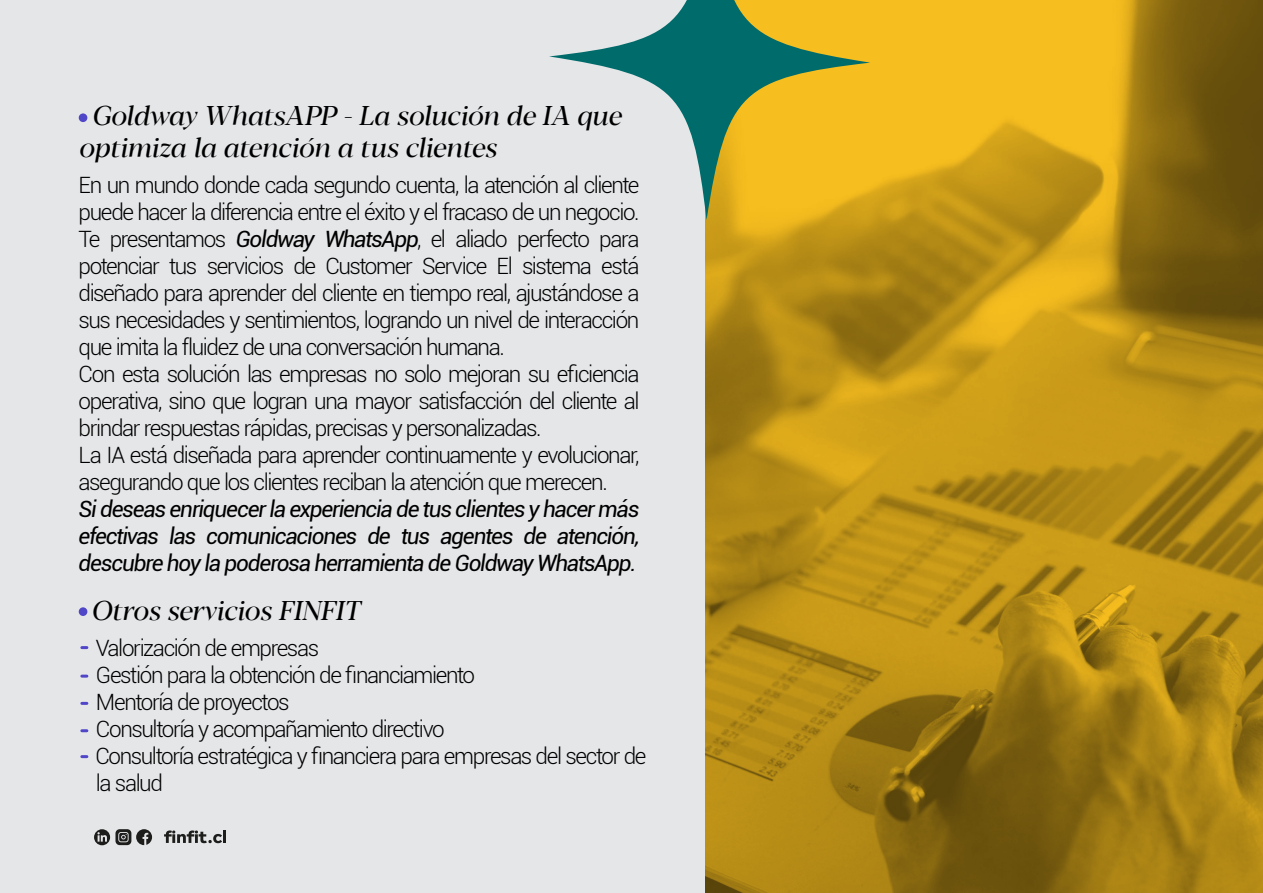
<style>
.page{position:relative;width:1263px;height:893px;background:#e5e6e8}
.page>*{position:absolute;margin:0;border:0;box-sizing:border-box;transform-origin:0 0}
.t1{font:italic 27px/31.5px "Blacker Display";letter-spacing:-.005em;color:#000}
.t2{font:300 22.5px/27px "Roboto";letter-spacing:-.06em;color:#000}
.t3{font:italic 22.5px/27px "Roboto";letter-spacing:-.055em;color:#000;text-align:justify}
.s1{font-weight:400;font-style:italic}
</style>
<div class="page">
<svg style="left:164px;top:830px;width:62px;height:13px"></svg>
<svg style="left:94px;top:829px;width:58px;height:16px"></svg>
<div style="left:79px;top:113px;width:8px;height:9px;background:#5046c8;border-radius:50%"></div>
<svg style="left:705px;top:0;width:558px;height:893px;background:#b28815"></svg>
<svg style="left:549px;top:0;width:321px;height:220px"></svg>
<div style="left:79px;top:607px;width:8px;height:9px;background:#5046c8;border-radius:50%"></div>
<svg style="left:82px;top:646px;width:5px;height:3px"></svg>
<svg style="left:82px;top:675px;width:5px;height:3px"></svg>
<svg style="left:82px;top:702px;width:5px;height:3px"></svg>
<svg style="left:82px;top:729px;width:5px;height:3px"></svg>
<svg style="left:82px;top:755px;width:5px;height:3px"></svg>
<p class="t1" style="left:79px;top:101px;width:544px;text-indent:13px">Goldway WhatsAPP - La solución de IA que optimiza la atención a tus clientes</p>
<p class="t2" style="left:79px;top:170px;width:562px">En un mundo donde cada segundo cuenta, la atención al cliente puede hacer la diferencia entre el éxito y el fracaso de un negocio.<br>Te presentamos <span class="s1">Goldway WhatsApp</span>, el aliado perfecto para potenciar tus servicios de Customer Service El sistema está diseñado para aprender del cliente en tiempo real, ajustándose a sus necesidades y sentimientos, logrando un nivel de interacción que imita la fluidez de una conversación humana.<br>Con esta solución las empresas no solo mejoran su eficiencia operativa, sino que logran una mayor satisfacción del cliente al brindar respuestas rápidas, precisas y personalizadas.<br>La IA está diseñada para aprender continuamente y evolucionar, asegurando que los clientes reciban la atención que merecen.</p>
<p class="t3" style="left:79px;top:494px;width:562px">Si deseas enriquecer la experiencia de tus clientes y hacer más efectivas las comunicaciones de tus agentes de atención, descubre hoy la poderosa herramienta de Goldway WhatsApp.</p>
<p class="t1" style="left:91px;top:596px;width:270px">Otros servicios FINFIT</p>
<p class="t2" style="left:95px;top:634px;width:553px">Valorización de empresas<br>Gestión para la obtención de financiamiento<br>Mentoría de proyectos<br>Consultoría y acompañamiento directivo<br>Consultoría estratégica y financiera para empresas del sector de la salud</p>
</div>
